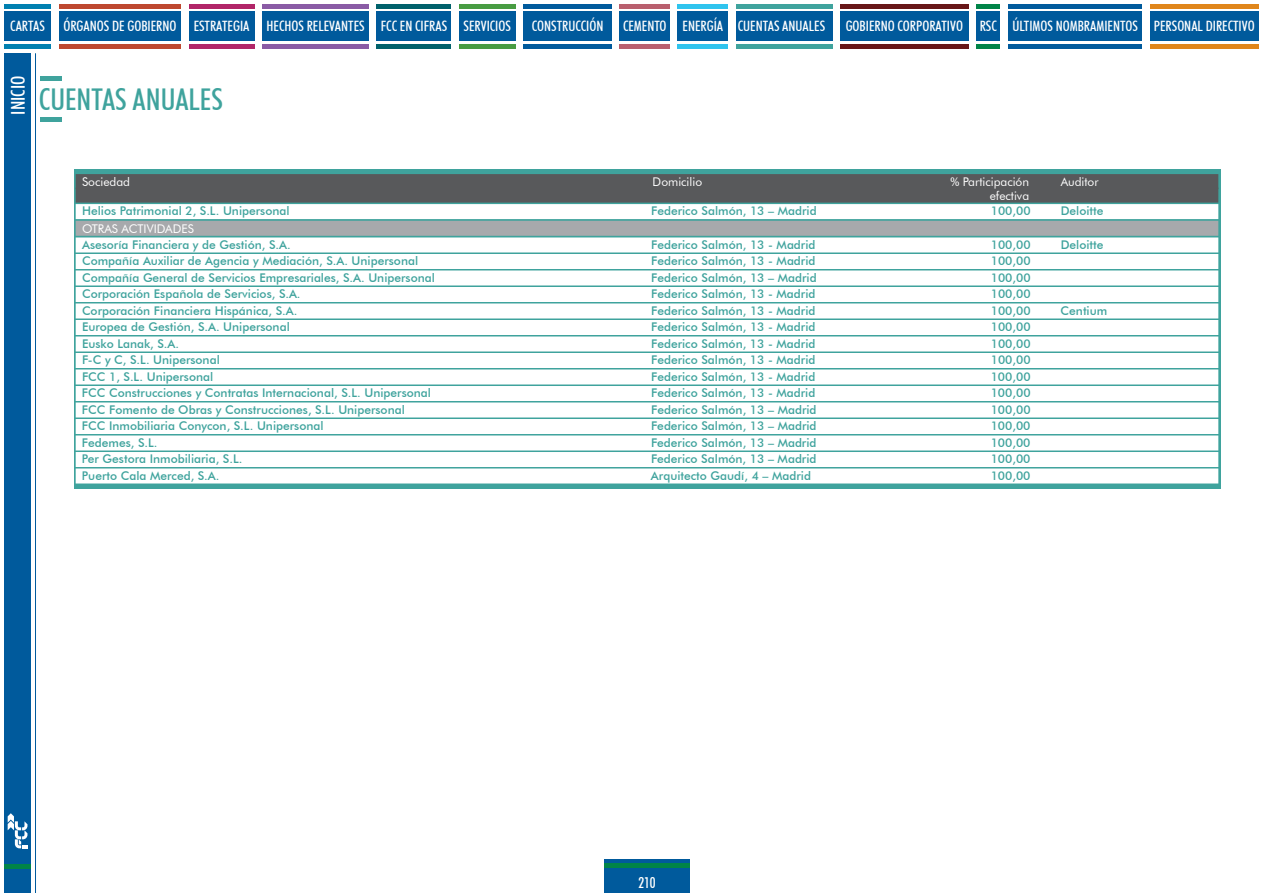
<style>
.page{position:relative;width:1263px;height:893px;background:#fff}
.page>*{position:absolute;margin:0;border:0;box-sizing:border-box;transform-origin:0 0}
.t1{font:500 condensed 30px "Futura BT";color:#3fa39d}
.t2{font:500 condensed 19.05px "Futura BT";color:#fff}
.t3{font:500 condensed 15px "Futura BT";color:#fff}
.t4{font:500 condensed 14.25px "Futura BT";color:#fff}
.t5{font:500 12px "Futura BT";color:#3fa39d}
.t6{font:12px "Futura BT";color:#fff}
</style>
<div class="page">
<hr style="left:40px;top:77px;width:21px;height:4px;background:#3fa39d">
<hr style="left:40px;top:117px;width:21px;height:4px;background:#3fa39d">
<svg style="left:74px;top:169px;width:1146px;height:320px;background:#55ada8"></svg>
<div style="left:76px;top:204px;width:1142px;height:15px;background:#fff"></div>
<div style="left:76px;top:221px;width:1142px;height:15px;background:#a7a9ac"></div>
<div style="left:76px;top:237px;width:1142px;height:15px;background:#fff"></div>
<div style="left:76px;top:254px;width:1142px;height:15px;background:#fff"></div>
<div style="left:76px;top:270px;width:1142px;height:15px;background:#fff"></div>
<div style="left:76px;top:287px;width:1142px;height:15px;background:#fff"></div>
<div style="left:76px;top:303px;width:1142px;height:15px;background:#fff"></div>
<div style="left:76px;top:320px;width:1142px;height:15px;background:#fff"></div>
<div style="left:76px;top:336px;width:1142px;height:15px;background:#fff"></div>
<div style="left:76px;top:353px;width:1142px;height:15px;background:#fff"></div>
<div style="left:76px;top:369px;width:1142px;height:15px;background:#fff"></div>
<div style="left:76px;top:386px;width:1142px;height:15px;background:#fff"></div>
<div style="left:76px;top:402px;width:1142px;height:15px;background:#fff"></div>
<div style="left:76px;top:419px;width:1142px;height:15px;background:#fff"></div>
<div style="left:76px;top:435px;width:1142px;height:15px;background:#fff"></div>
<div style="left:76px;top:452px;width:1142px;height:15px;background:#fff"></div>
<div style="left:76px;top:468px;width:1142px;height:15px;background:#fff"></div>
<div style="left:76px;top:174px;width:1142px;height:15px;background:#58595b"></div>
<div style="left:76px;top:188px;width:1142px;height:15px;background:#58595b"></div>
<div style="left:604px;top:868px;width:85px;height:25px;background:#005a9c"></div>
<div style="left:604px;top:859px;width:85px;height:5px;background:#005a9c"></div>
<hr style="left:604px;top:864px;width:85px;height:4px;background:#008448">
<div style="left:4px;top:12px;width:47px;height:29px;background:#005a9c"></div>
<div style="left:4px;top:4px;width:47px;height:5px;background:#0080b0"></div>
<hr style="left:4px;top:45px;width:47px;height:4px;background:#0080b0">
<div style="left:59px;top:12px;width:122px;height:29px;background:#005a9c"></div>
<div style="left:59px;top:4px;width:122px;height:5px;background:#be482f"></div>
<hr style="left:59px;top:45px;width:122px;height:4px;background:#be482f">
<div style="left:189px;top:12px;width:65px;height:29px;background:#005a9c"></div>
<div style="left:189px;top:4px;width:65px;height:5px;background:#b12568"></div>
<hr style="left:189px;top:45px;width:65px;height:4px;background:#b12568">
<div style="left:262px;top:12px;width:107px;height:29px;background:#005a9c"></div>
<div style="left:262px;top:4px;width:107px;height:5px;background:#8a5ba5"></div>
<hr style="left:262px;top:45px;width:107px;height:4px;background:#8a5ba5">
<div style="left:377px;top:12px;width:74px;height:29px;background:#005a9c"></div>
<div style="left:377px;top:4px;width:74px;height:5px;background:#00616b"></div>
<hr style="left:377px;top:45px;width:74px;height:4px;background:#00616b">
<div style="left:524px;top:12px;width:88px;height:29px;background:#005a9c"></div>
<div style="left:524px;top:4px;width:88px;height:5px;background:#005a9c"></div>
<hr style="left:524px;top:45px;width:88px;height:4px;background:#005a9c">
<div style="left:620px;top:12px;width:50px;height:29px;background:#005a9c"></div>
<div style="left:620px;top:4px;width:50px;height:5px;background:#b95f6e"></div>
<hr style="left:620px;top:45px;width:50px;height:4px;background:#b95f6e">
<div style="left:678px;top:12px;width:50px;height:29px;background:#005a9c"></div>
<div style="left:678px;top:4px;width:50px;height:5px;background:#2fc4ee"></div>
<hr style="left:678px;top:45px;width:50px;height:4px;background:#2fc4ee">
<div style="left:736px;top:12px;width:96px;height:29px;background:#005a9c"></div>
<div style="left:736px;top:4px;width:96px;height:5px;background:#3fa39d"></div>
<hr style="left:736px;top:45px;width:96px;height:4px;background:#3fa39d">
<div style="left:840px;top:12px;width:128px;height:29px;background:#005a9c"></div>
<div style="left:840px;top:4px;width:128px;height:5px;background:#671618"></div>
<hr style="left:840px;top:45px;width:128px;height:4px;background:#671618">
<div style="left:976px;top:12px;width:24px;height:29px;background:#005a9c"></div>
<div style="left:976px;top:4px;width:24px;height:5px;background:#008448"></div>
<hr style="left:976px;top:45px;width:24px;height:4px;background:#008448">
<div style="left:1150px;top:12px;width:109px;height:29px;background:#005a9c"></div>
<div style="left:1150px;top:4px;width:109px;height:5px;background:#e0861b"></div>
<hr style="left:1150px;top:45px;width:109px;height:4px;background:#e0861b">
<div style="left:1008px;top:12px;width:134px;height:29px;background:#005a9c"></div>
<div style="left:1008px;top:4px;width:134px;height:5px;background:#005a9c"></div>
<hr style="left:1008px;top:45px;width:134px;height:4px;background:#005a9c">
<div style="left:459px;top:12px;width:57px;height:29px;background:#005a9c"></div>
<div style="left:459px;top:4px;width:57px;height:5px;background:#489c42"></div>
<hr style="left:459px;top:45px;width:57px;height:4px;background:#489c42">
<hr style="left:35px;top:53px;width:1px;height:840px;background:#005a9c">
<div style="left:4px;top:53px;width:27px;height:807px;background:#005a9c"></div>
<div style="left:4px;top:867px;width:27px;height:26px;background:#005a9c"></div>
<svg style="left:8px;top:813px;width:19px;height:35px"></svg>
<hr style="left:4px;top:860px;width:27px;height:4px;background:#005a9c">
<hr style="left:4px;top:864px;width:27px;height:4px;background:#008448">
<p class="t4" style="left:10px;top:18px;width:35px">CARTAS</p>
<p class="t4" style="left:63px;top:18px;width:297px">ÓRGANOS DE GOBIERNO ESTRATEGIA HECH OS RELEVANTES</p>
<p class="t4" style="left:381px;top:18px;width:132px">FCC EN CIFRAS SERVICI OS</p>
<p class="t4" style="left:532px;top:18px;width:73px">CONSTRUCCIÓN</p>
<p class="t4" style="left:623px;top:18px;width:96px">CEMENTO ENERGÍA</p>
<p class="t4" style="left:738px;top:18px;width:89px">CUENTAS ANUALES</p>
<p class="t4" style="left:846px;top:18px;width:225px">GOBIERNO CORPORATIVO RSC ÚLTIMOS NOMBRAM</p>
<p class="t4" style="left:1104px;top:18px;width:23px">IENTOS</p>
<p class="t4" style="left:1154px;top:18px;width:102px">PE RSONAL DIRECTIVO</p>
<h2 class="t2" style="left:6px;top:115px;width:39px;rotate:-90deg">INICIO</h2>
<h1 class="t1" style="left:39px;top:81px;width:186px">CUENTAS ANUALES</h1>
<p class="t6" style="left:82px;top:174px;width:50px">Sociedad</p>
<p class="t6" style="left:653px;top:174px;width:51px">Domicilio</p>
<p class="t6" style="left:950px;top:174px;width:80px">% Participación</p>
<p class="t6" style="left:1061px;top:174px;width:39px">Auditor</p>
<p class="t6" style="left:990px;top:188px;width:41px">efectiva</p>
<p class="t5" style="left:82px;top:204px;width:209px">Helios Patrimonial 2, S.L. Unipersonal</p>
<p class="t5" style="left:651px;top:204px;width:167px">Federico Salmón, 13 – Madrid</p>
<p class="t5" style="left:991px;top:204px;width:41px">100,00</p>
<p class="t5" style="left:1061px;top:204px;width:44px">Deloitte</p>
<p class="t6" style="left:82px;top:221px;width:113px">OTRAS ACTIVIDADES</p>
<p class="t5" style="left:82px;top:237px;width:210px">Asesoría Financiera y de Gestión, S.A.</p>
<p class="t5" style="left:651px;top:237px;width:166px">Federico Salmón, 13 - Madrid</p>
<p class="t5" style="left:991px;top:237px;width:41px">100,00</p>
<p class="t5" style="left:1061px;top:237px;width:44px">Deloitte</p>
<p class="t5" style="left:82px;top:253px;width:338px">Compañía Auxiliar de Agencia y Mediación, S.A. Unipersonal</p>
<p class="t5" style="left:651px;top:253px;width:166px">Federico Salmón, 13 - Madrid</p>
<p class="t5" style="left:991px;top:253px;width:41px">100,00</p>
<p class="t5" style="left:82px;top:270px;width:354px">Compañía General de Servicios Empresariales, S.A. Unipersonal</p>
<p class="t5" style="left:651px;top:270px;width:167px">Federico Salmón, 13 – Madrid</p>
<p class="t5" style="left:991px;top:270px;width:41px">100,00</p>
<p class="t5" style="left:82px;top:286px;width:220px">Corporación Española de Servicios, S.A.</p>
<p class="t5" style="left:651px;top:286px;width:166px">Federico Salmón, 13 - Madrid</p>
<p class="t5" style="left:991px;top:286px;width:41px">100,00</p>
<p class="t5" style="left:82px;top:303px;width:217px">Corporación Financiera Hispánica, S.A.</p>
<p class="t5" style="left:651px;top:303px;width:166px">Federico Salmón, 13 - Madrid</p>
<p class="t5" style="left:991px;top:303px;width:41px">100,00</p>
<p class="t5" style="left:1061px;top:303px;width:48px">Centium</p>
<p class="t5" style="left:82px;top:319px;width:209px">Europea de Gestión, S.A. Unipersonal</p>
<p class="t5" style="left:651px;top:319px;width:166px">Federico Salmón, 13 - Madrid</p>
<p class="t5" style="left:991px;top:319px;width:41px">100,00</p>
<p class="t5" style="left:82px;top:336px;width:99px">Eusko Lanak, S.A.</p>
<p class="t5" style="left:651px;top:336px;width:166px">Federico Salmón, 13 - Madrid</p>
<p class="t5" style="left:991px;top:336px;width:41px">100,00</p>
<p class="t5" style="left:82px;top:352px;width:139px">F-C y C, S.L. Unipersonal</p>
<p class="t5" style="left:651px;top:352px;width:166px">Federico Salmón, 13 - Madrid</p>
<p class="t5" style="left:991px;top:352px;width:41px">100,00</p>
<p class="t5" style="left:82px;top:369px;width:133px">FCC 1, S.L. Unipersonal</p>
<p class="t5" style="left:651px;top:369px;width:166px">Federico Salmón, 13 - Madrid</p>
<p class="t5" style="left:991px;top:369px;width:41px">100,00</p>
<p class="t5" style="left:82px;top:385px;width:351px">FCC Construcciones y Contratas Internacional, S.L. Unipersonal</p>
<p class="t5" style="left:651px;top:385px;width:166px">Federico Salmón, 13 - Madrid</p>
<p class="t5" style="left:991px;top:385px;width:41px">100,00</p>
<p class="t5" style="left:82px;top:402px;width:324px">FCC Fomento de Obras y Construcciones, S.L. Unipersonal</p>
<p class="t5" style="left:651px;top:402px;width:167px">Federico Salmón, 13 – Madrid</p>
<p class="t5" style="left:991px;top:402px;width:41px">100,00</p>
<p class="t5" style="left:82px;top:418px;width:243px">FCC Inmobiliaria Conycon, S.L. Unipersonal</p>
<p class="t5" style="left:651px;top:418px;width:167px">Federico Salmón, 13 – Madrid</p>
<p class="t5" style="left:991px;top:418px;width:41px">100,00</p>
<p class="t5" style="left:82px;top:435px;width:77px">Fedemes, S.L.</p>
<p class="t5" style="left:651px;top:435px;width:167px">Federico Salmón, 13 – Madrid</p>
<p class="t5" style="left:991px;top:435px;width:41px">100,00</p>
<p class="t5" style="left:82px;top:451px;width:162px">Per Gestora Inmobiliaria, S.L.</p>
<p class="t5" style="left:651px;top:451px;width:167px">Federico Salmón, 13 – Madrid</p>
<p class="t5" style="left:991px;top:451px;width:41px">100,00</p>
<p class="t5" style="left:82px;top:468px;width:139px">Puerto Cala Merced, S.A.</p>
<p class="t5" style="left:651px;top:468px;width:162px">Arquitecto Gaudí, 4 – Madrid</p>
<p class="t5" style="left:991px;top:468px;width:41px">100,00</p>
<p class="t3" style="left:638px;top:873px;width:19px">210</p>
</div>
